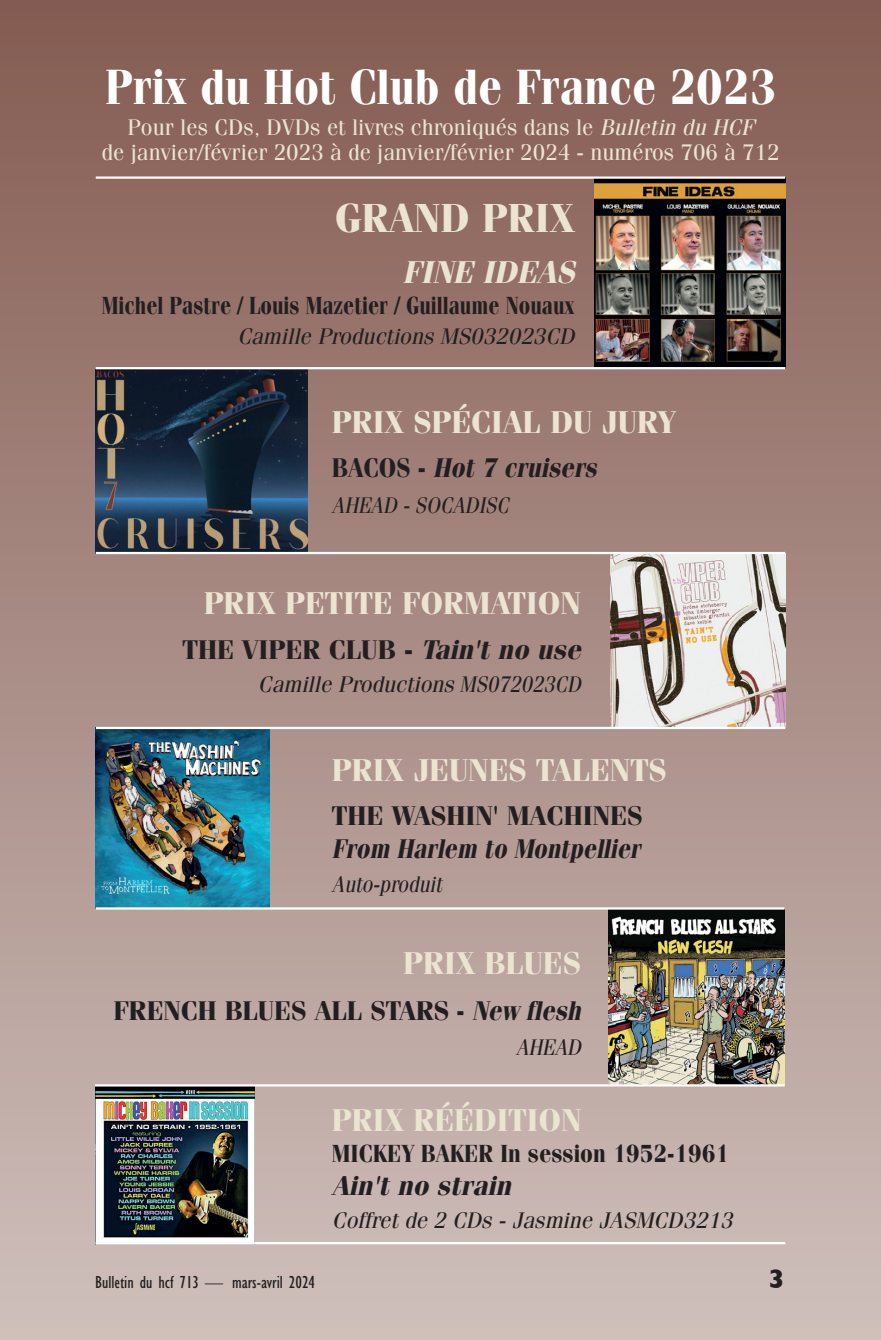
<style>
.page{position:relative;width:881px;height:1340px;background:#fff}
.page>*{position:absolute;margin:0;border:0;box-sizing:border-box;transform-origin:0 0}
.t1{font:700 49.5px "Fenice LT";color:#fff;scale:.88 1}
.t2{font:700 40.5px "Fenice LT";color:#eae4d1}
.t3{font:700 31.5px "Fenice LT";color:#eae4d1}
.t4{font:italic 700 31.5px "Fenice LT";color:#eae4d1}
.t5{font:700 27px "Fenice LT";color:#231f20}
.t6{font:italic 700 27px "Fenice LT";color:#231f20;scale:.87 1}
.t7{font:italic 700 27px "Fenice LT";color:#231f20;scale:.9 1}
.t8{font:italic 700 27px "Fenice LT";color:#231f20}
.t9{font:700 27px "Gill Sans";color:#231f20}
.t10{font:700 24.75px "Fenice LT";color:#231f20;scale:.81 1}
.t11{font:700 24.75px "Fenice LT";color:#231f20;scale:.9 1}
.t12{font:22.5px/24.8px "Fenice LT";color:#eae4d1;text-align:center}
.t13{font:italic 22.5px "Fenice LT";color:#231f20}
.t14{font:italic 22.5px "Fenice LT";color:#231f20;scale:.9 1}
.t15{font:condensed 18px "Gill Sans";color:#231f20}
.s1{font-style:italic}
.s2{font-style:normal}
</style>
<div class="page">
<div style="left:0;top:0;width:880px;height:1339px;background:linear-gradient(to bottom,#845b51,#d0c1bd)"></div>
<img style="left:96px;top:729px;width:173px;height:178px">
<img style="left:610px;top:554px;width:174px;height:172px">
<img style="left:96px;top:369px;width:212px;height:183px">
<img style="left:608px;top:909px;width:176px;height:175px">
<img style="left:594px;top:179px;width:190px;height:188px">
<hr style="left:96px;top:176px;width:688px;height:3px;background:#fff">
<hr style="left:96px;top:367px;width:689px;height:2px;background:#fff">
<hr style="left:96px;top:552px;width:688px;height:2px;background:#fff">
<hr style="left:96px;top:726px;width:688px;height:3px;background:#fff">
<hr style="left:96px;top:907px;width:688px;height:2px;background:#fff">
<img style="left:95px;top:1086px;width:159px;height:158px">
<hr style="left:95px;top:1084px;width:689px;height:2px;background:#fff">
<hr style="left:96px;top:1241px;width:689px;height:3px;background:#fff">
<h1 class="t1" style="left:105px;top:56px;width:763px">Prix du Hot Club de France 2023</h1>
<p class="t12" style="left:101px;top:114px;width:679px">Pour les CDs, DVDs et livres chroniqués dans le <span class="s1">Bulletin du HCF<br></span>de janvier/février 2023 à de janvier/février 2024 - numéros 706 à 712</p>
<h2 class="t2" style="left:334px;top:194px;width:241px">GRAND PRIX</h2>
<h3 class="t4" style="left:402px;top:253px;width:173px">FINE IDEAS</h3>
<p class="t10" style="left:102px;top:291px;width:585px">Michel Pastre / Louis Mazetier / Guillaume Nouaux</p>
<p class="t13" style="left:237px;top:323px;width:338px">Camille Productions MS032023CD</p>
<h3 class="t3" style="left:332px;top:403px;width:345px">PRIX SPÉCIAL DU JURY</h3>
<p class="t7" style="left:332px;top:451px;width:295px"><span class="s2">BACOS -</span> Hot 7 cruisers</p>
<p class="t14" style="left:332px;top:491px;width:198px">AHEAD - SOCADISC</p>
<h3 class="t3" style="left:204px;top:584px;width:378px">PRIX PETITE FORMATION</h3>
<p class="t5" style="left:182px;top:632px;width:399px">THE VIPER CLUB - <span class="s1">Tain't no use</span></p>
<p class="t13" style="left:258px;top:670px;width:324px">Camille Productions MS072023CD</p>
<h3 class="t3" style="left:332px;top:750px;width:336px">PRIX JEUNES TALENTS</h3>
<p class="t5" style="left:332px;top:799px;width:312px">THE WASHIN' MACHINES</p>
<p class="t6" style="left:332px;top:832px;width:356px">From Harlem to Montpellier</p>
<p class="t14" style="left:332px;top:870px;width:124px">Auto-produit</p>
<h3 class="t3" style="left:403px;top:944px;width:179px">PRIX BLUES</h3>
<p class="t5" style="left:113px;top:993px;width:468px">FRENCH BLUES ALL STARS - <span class="s1">New flesh</span></p>
<p class="t14" style="left:516px;top:1033px;width:74px">AHEAD</p>
<h3 class="t3" style="left:332px;top:1100px;width:251px">PRIX RÉÉDITION</h3>
<p class="t11" style="left:332px;top:1138px;width:442px">MICKEY BAKER In session 1952-1961</p>
<p class="t8" style="left:332px;top:1169px;width:180px">Ain't no strain</p>
<p class="t13" style="left:332px;top:1206px;width:402px">Coffret de 2 CDs - Jasmine JASMCD3213</p>
<p class="t15" style="left:95px;top:1272px;width:221px">Bulletin du hcf 713 — mars-avril 2024</p>
<p class="t9" style="left:768px;top:1257px;width:18px">3</p>
</div>
